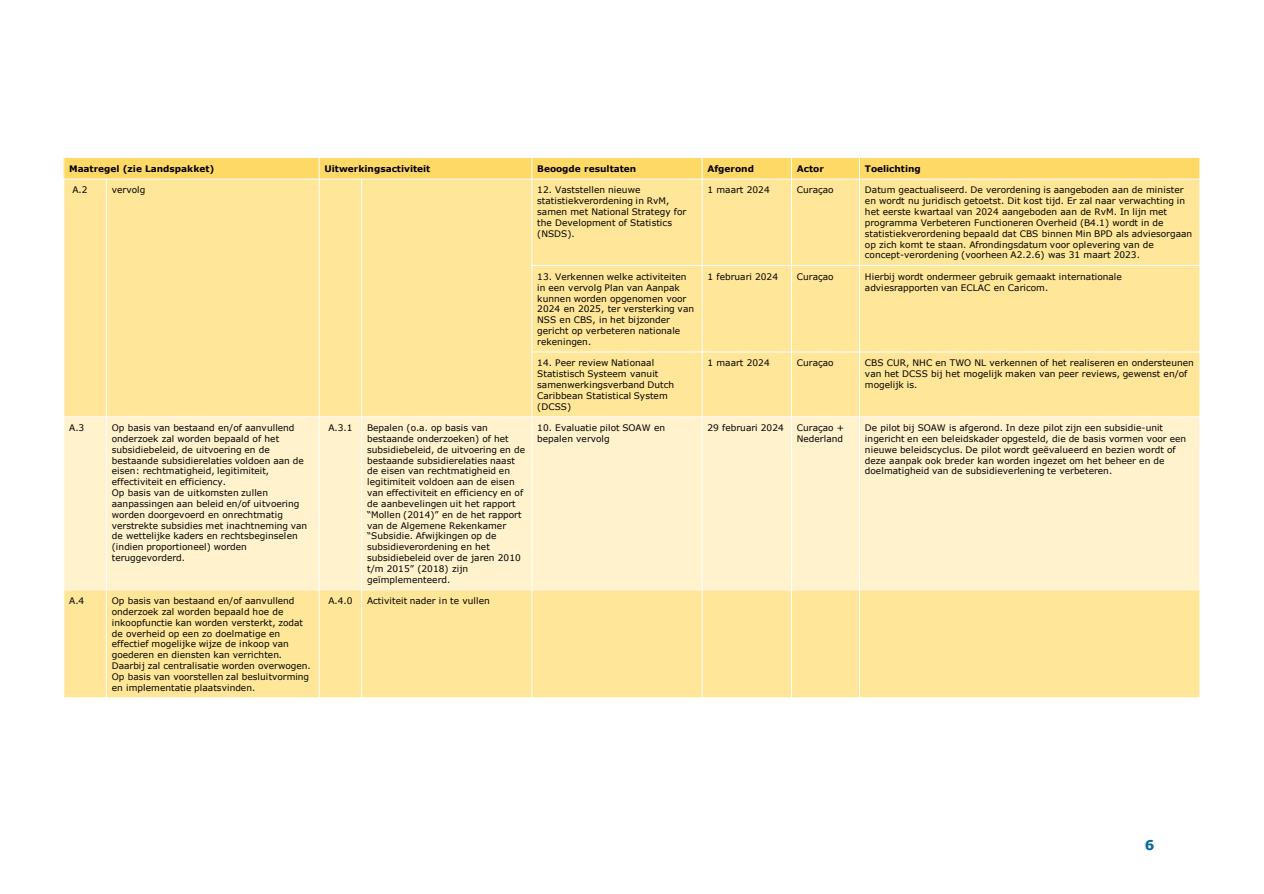
<style>
.page{position:relative;width:1264px;height:894px;background:#fff}
.page>*{position:absolute;margin:0;border:0;box-sizing:border-box;transform-origin:0 0}
.t1{font:700 13.5px "Verdana";color:#01689b}
.t2{font:9px/10.8px "Verdana";letter-spacing:.005em;color:#000}
.t3{font:700 9px "Verdana";color:#000}
</style>
<div class="page">
<div style="left:64px;top:157px;width:255px;height:22px;background:#ffd966"></div>
<div style="left:319px;top:157px;width:212px;height:22px;background:#ffd966"></div>
<div style="left:531px;top:157px;width:171px;height:22px;background:#ffd966"></div>
<div style="left:702px;top:157px;width:89px;height:22px;background:#ffd966"></div>
<div style="left:791px;top:157px;width:68px;height:22px;background:#ffd966"></div>
<div style="left:859px;top:157px;width:340px;height:22px;background:#ffd966"></div>
<div style="left:64px;top:179px;width:42px;height:238px;background:#ffe699"></div>
<div style="left:106px;top:179px;width:213px;height:238px;background:#ffe699"></div>
<div style="left:319px;top:179px;width:42px;height:238px;background:#ffe699"></div>
<div style="left:361px;top:179px;width:170px;height:238px;background:#ffe699"></div>
<div style="left:531px;top:179px;width:171px;height:86px;background:#ffe699"></div>
<div style="left:702px;top:179px;width:89px;height:86px;background:#ffe699"></div>
<div style="left:791px;top:179px;width:68px;height:86px;background:#ffe699"></div>
<div style="left:859px;top:179px;width:340px;height:86px;background:#ffe699"></div>
<div style="left:531px;top:265px;width:171px;height:87px;background:#ffe699"></div>
<div style="left:702px;top:265px;width:89px;height:87px;background:#ffe699"></div>
<div style="left:791px;top:265px;width:68px;height:87px;background:#ffe699"></div>
<div style="left:859px;top:265px;width:340px;height:87px;background:#ffe699"></div>
<div style="left:531px;top:352px;width:171px;height:65px;background:#ffe699"></div>
<div style="left:702px;top:352px;width:89px;height:65px;background:#ffe699"></div>
<div style="left:791px;top:352px;width:68px;height:65px;background:#ffe699"></div>
<div style="left:859px;top:352px;width:340px;height:65px;background:#ffe699"></div>
<div style="left:64px;top:417px;width:42px;height:172px;background:#fff2cc"></div>
<div style="left:106px;top:417px;width:213px;height:172px;background:#fff2cc"></div>
<div style="left:319px;top:417px;width:42px;height:172px;background:#fff2cc"></div>
<div style="left:361px;top:417px;width:170px;height:172px;background:#fff2cc"></div>
<div style="left:531px;top:417px;width:171px;height:172px;background:#fff2cc"></div>
<div style="left:702px;top:417px;width:89px;height:172px;background:#fff2cc"></div>
<div style="left:791px;top:417px;width:68px;height:172px;background:#fff2cc"></div>
<div style="left:859px;top:417px;width:340px;height:172px;background:#fff2cc"></div>
<div style="left:64px;top:589px;width:42px;height:108px;background:#ffe699"></div>
<div style="left:106px;top:589px;width:213px;height:108px;background:#ffe699"></div>
<div style="left:319px;top:589px;width:42px;height:108px;background:#ffe699"></div>
<div style="left:361px;top:589px;width:170px;height:108px;background:#ffe699"></div>
<div style="left:531px;top:589px;width:171px;height:108px;background:#ffe699"></div>
<div style="left:702px;top:589px;width:89px;height:108px;background:#ffe699"></div>
<div style="left:791px;top:589px;width:68px;height:108px;background:#ffe699"></div>
<div style="left:859px;top:589px;width:340px;height:108px;background:#ffe699"></div>
<hr style="left:106px;top:179px;width:1px;height:519px;background:#fff">
<hr style="left:319px;top:157px;width:1px;height:541px;background:#fff">
<hr style="left:361px;top:179px;width:1px;height:519px;background:#fff">
<hr style="left:531px;top:157px;width:1px;height:541px;background:#fff">
<hr style="left:701px;top:157px;width:1px;height:541px;background:#fff">
<hr style="left:790px;top:157px;width:1px;height:541px;background:#fff">
<hr style="left:859px;top:157px;width:1px;height:541px;background:#fff">
<hr style="left:63px;top:179px;width:1136px;height:1px;background:#fff">
<hr style="left:531px;top:265px;width:668px;height:1px;background:#fff">
<hr style="left:531px;top:351px;width:668px;height:1px;background:#fff">
<hr style="left:63px;top:416px;width:1136px;height:1px;background:#fff">
<hr style="left:63px;top:589px;width:1136px;height:1px;background:#fff">
<hr style="left:63px;top:157px;width:1136px;height:1px;background:#fff">
<p class="t3" style="left:69px;top:162px;width:147px">Maatregel (zie Landspakket)</p>
<p class="t3" style="left:324px;top:162px;width:107px">Uitwerkingsactiviteit</p>
<p class="t3" style="left:537px;top:162px;width:100px">Beoogde resultaten</p>
<p class="t3" style="left:707px;top:162px;width:48px">Afgerond</p>
<p class="t3" style="left:796px;top:162px;width:28px">Actor</p>
<p class="t3" style="left:864px;top:162px;width:57px">Toelichting</p>
<p class="t2" style="left:72px;top:185px;width:17px">A.2</p>
<p class="t2" style="left:112px;top:185px;width:35px">vervolg</p>
<p class="t2" style="left:537px;top:185px;width:150px">12. Vaststellen nieuwe statistiekverordening in RvM, samen met National Strategy for the Development of Statistics (NSDS).</p>
<p class="t2" style="left:707px;top:185px;width:64px">1 maart 2024</p>
<p class="t2" style="left:796px;top:185px;width:38px">Curaçao</p>
<p class="t2" style="left:864px;top:185px;width:329px">Datum geactualiseerd. De verordening is aangeboden aan de minister en wordt nu juridisch getoetst. Dit kost tijd. Er zal naar verwachting in het eerste kwartaal van 2024 aangeboden aan de RvM. In lijn met programma Verbeteren Functioneren Overheid (B4.1) wordt in de statistiekverordening bepaald dat CBS binnen Min BPD als adviesorgaan op zich komt te staan. Afrondingsdatum voor oplevering van de concept-verordening (voorheen A2.2.6) was 31 maart 2023.</p>
<p class="t2" style="left:537px;top:271px;width:158px">13. Verkennen welke activiteiten in een vervolg Plan van Aanpak kunnen worden opgenomen voor<br>2024 en 2025, ter versterking van<br>NSS en CBS, in het bijzonder gericht op verbeteren nationale rekeningen.</p>
<p class="t2" style="left:707px;top:271px;width:72px">1 februari 2024</p>
<p class="t2" style="left:796px;top:271px;width:38px">Curaçao</p>
<p class="t2" style="left:864px;top:271px;width:258px">Hierbij wordt ondermeer gebruik gemaakt internationale adviesrapporten van ECLAC en Caricom.</p>
<p class="t2" style="left:537px;top:357px;width:138px">14. Peer review Nationaal<br>Statistisch Systeem vanuit samenwerkingsverband Dutch<br>Caribbean Statistical System (DCSS)</p>
<p class="t2" style="left:707px;top:357px;width:64px">1 maart 2024</p>
<p class="t2" style="left:796px;top:357px;width:38px">Curaçao</p>
<p class="t2" style="left:864px;top:357px;width:330px">CBS CUR, NHC en TWO NL verkennen of het realiseren en ondersteunen van het DCSS bij het mogelijk maken van peer reviews, gewenst en/of mogelijk is.</p>
<p class="t2" style="left:69px;top:422px;width:17px">A.3</p>
<p class="t2" style="left:112px;top:422px;width:197px">Op basis van bestaand en/of aanvullend onderzoek zal worden bepaald of het subsidiebeleid, de uitvoering en de bestaande subsidierelaties voldoen aan de eisen: rechtmatigheid, legitimiteit, effectiviteit en efficiency.<br>Op basis van de uitkomsten zullen aanpassingen aan beleid en/of uitvoering worden doorgevoerd en onrechtmatig verstrekte subsidies met inachtneming van de wettelijke kaders en rechtsbeginselen (indien proportioneel) worden teruggevorderd.</p>
<p class="t2" style="left:328px;top:422px;width:26px">A.3.1</p>
<p class="t2" style="left:367px;top:422px;width:159px">Bepalen (o.a. op basis van bestaande onderzoeken) of het subsidiebeleid, de uitvoering en de bestaande subsidierelaties naast de eisen van rechtmatigheid en legitimiteit voldoen aan de eisen van effectiviteit en efficiency en of de aanbevelingen uit het rapport “Mollen (2014)” en de het rapport van de Algemene Rekenkamer “Subsidie. Afwijkingen op de subsidieverordening en het subsidiebeleid over de jaren 2010 t/m 2015” (2018) zijn geïmplementeerd.</p>
<p class="t2" style="left:537px;top:422px;width:129px">10. Evaluatie pilot SOAW en bepalen vervolg</p>
<p class="t2" style="left:707px;top:422px;width:78px">29 februari 2024</p>
<p class="t2" style="left:796px;top:422px;width:49px">Curaçao +<br>Nederland</p>
<p class="t2" style="left:864px;top:422px;width:323px">De pilot bij SOAW is afgerond. In deze pilot zijn een subsidie-unit ingericht en een beleidskader opgesteld, die de basis vormen voor een nieuwe beleidscyclus. De pilot wordt geëvalueerd en bezien wordt of deze aanpak ook breder kan worden ingezet om het beheer en de doelmatigheid van de subsidieverlening te verbeteren.</p>
<p class="t2" style="left:69px;top:595px;width:17px">A.4</p>
<p class="t2" style="left:112px;top:595px;width:200px">Op basis van bestaand en/of aanvullend onderzoek zal worden bepaald hoe de inkoopfunctie kan worden versterkt, zodat de overheid op een zo doelmatige en effectief mogelijke wijze de inkoop van goederen en diensten kan verrichten.<br>Daarbij zal centralisatie worden overwogen.<br>Op basis van voorstellen zal besluitvorming en implementatie plaatsvinden.</p>
<p class="t2" style="left:328px;top:595px;width:26px">A.4.0</p>
<p class="t2" style="left:367px;top:595px;width:124px">Activiteit nader in te vullen</p>
<h1 class="t1" style="left:1144px;top:835px;width:11px">6</h1>
</div>
